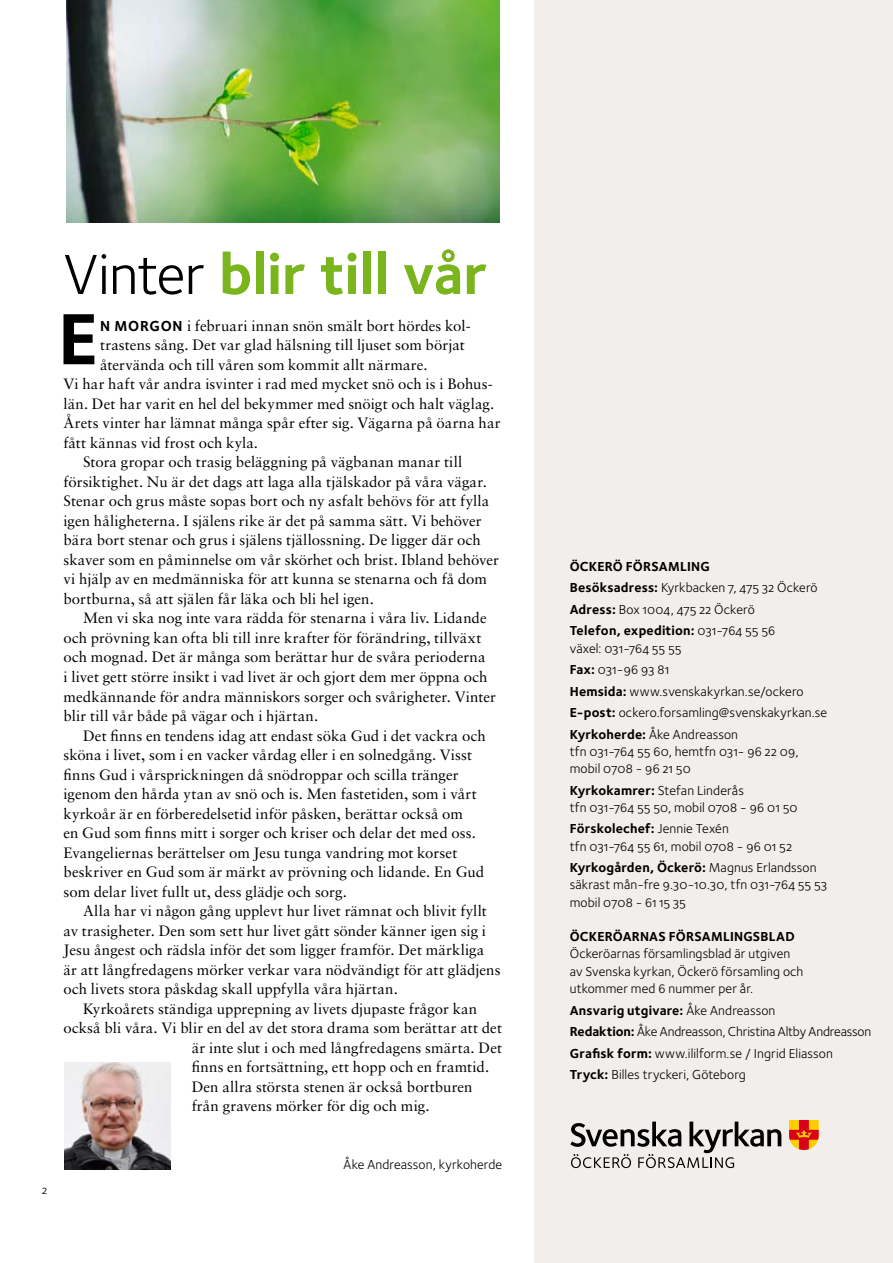
<style>
.page{position:relative;width:893px;height:1263px;background:#fff}
.page>*{position:absolute;margin:0;border:0;box-sizing:border-box;transform-origin:0 0}
.t1{font:75px "Foundry Sterling Bold OSF";color:#000}
.t2{font:700 58.5px "Foundry Sterling";color:#7ab51d}
.t3{font:15px "Sabon LT Std";letter-spacing:.005em;color:#000}
.t4{font:13.5px/21.5px "Foundry Sterling Book OSF";letter-spacing:.01em;color:#000}
.t5{font:13.5px "Foundry Sterling Bold OSF";letter-spacing:.015em;color:#000}
.t6{font:12px "Foundry Sterling Book OSF";color:#000}
.s1{font-family:"Foundry Sterling Book OSF";font-weight:400;color:#000}
.s2{font-family:"Foundry Sterling";font-weight:700}
.s3{font-family:"Foundry Sterling Bold OSF"}
.s4{font-family:"Foundry Sterling Book OSF"}
</style>
<div class="page">
<div style="left:535px;top:0;width:358px;height:1263px;background:#f1eeeb"></div>
<svg style="left:570px;top:1121px;width:211px;height:47px"></svg>
<svg style="left:789px;top:1120px;width:30px;height:30px"></svg>
<img style="left:64px;top:1063px;width:106px;height:106px">
<img style="left:66px;top:0;width:434px;height:222px">
<h2 class="t2" style="left:63px;top:233px;width:425px"><span class="s1">Vinter</span> blir till vår</h2>
<h1 class="t1" style="left:58px;top:286px;width:32px">E</h1>
<p class="t3" style="left:100px;top:317px;width:372px"><span class="s2">n morgon</span> i februari innan snön smält bort hördes kol-</p>
<p class="t3" style="left:100px;top:336px;width:366px">trastens sång. Det var glad hälsning till ljuset som börjat</p>
<p class="t3" style="left:100px;top:356px;width:329px">återvända och till våren som kommit allt närmare.</p>
<p class="t3" style="left:63px;top:375px;width:431px">Vi har haft vår andra isvinter i rad med mycket snö och is i Bohus-</p>
<p class="t3" style="left:63px;top:395px;width:432px">län. Det har varit en hel del bekymmer med snöigt och halt väglag.</p>
<p class="t3" style="left:63px;top:414px;width:439px">Årets vinter har lämnat många spår efter sig. Vägarna på öarna har</p>
<p class="t3" style="left:63px;top:434px;width:196px">fått kännas vid frost och kyla.</p>
<p class="t3" style="left:83px;top:453px;width:381px">Stora gropar och trasig beläggning på vägbanan manar till</p>
<p class="t3" style="left:63px;top:473px;width:425px">försiktighet. Nu är det dags att laga alla tjälskador på våra vägar.</p>
<p class="t3" style="left:63px;top:492px;width:427px">Stenar och grus måste sopas bort och ny asfalt behövs för att fylla</p>
<p class="t3" style="left:63px;top:512px;width:420px">igen håligheterna. I själens rike är det på samma sätt. Vi behöver</p>
<p class="t3" style="left:63px;top:531px;width:419px">bära bort stenar och grus i själens tjällossning. De ligger där och</p>
<p class="t3" style="left:63px;top:551px;width:437px">skaver som en påminnelse om vår skörhet och brist. Ibland behöver</p>
<p class="t3" style="left:63px;top:570px;width:425px">vi hjälp av en medmänniska för att kunna se stenarna och få dom</p>
<p class="t3" style="left:63px;top:590px;width:312px">bortburna, så att själen får läka och bli hel igen.</p>
<p class="t3" style="left:83px;top:609px;width:405px">Men vi ska nog inte vara rädda för stenarna i våra liv. Lidande</p>
<p class="t3" style="left:63px;top:629px;width:419px">och prövning kan ofta bli till inre krafter för förändring, tillväxt</p>
<p class="t3" style="left:63px;top:648px;width:423px">och mognad. Det är många som berättar hur de svåra perioderna</p>
<p class="t3" style="left:63px;top:668px;width:425px">i livet gett större insikt i vad livet är och gjort dem mer öppna och</p>
<p class="t3" style="left:63px;top:687px;width:434px">medkännande för andra människors sorger och svårigheter. Vinter</p>
<p class="t3" style="left:63px;top:707px;width:256px">blir till vår både på vägar och i hjärtan.</p>
<p class="t3" style="left:83px;top:726px;width:404px">Det finns en tendens idag att endast söka Gud i det vackra och</p>
<p class="t3" style="left:63px;top:746px;width:410px">sköna i livet, som i en vacker vårdag eller i en solnedgång. Visst</p>
<p class="t3" style="left:63px;top:765px;width:397px">finns Gud i vårsprickningen då snödroppar och scilla tränger</p>
<p class="t3" style="left:63px;top:785px;width:415px">igenom den hårda ytan av snö och is. Men fastetiden, som i vårt</p>
<p class="t3" style="left:63px;top:804px;width:401px">kyrkoår är en förberedelsetid inför påsken, berättar också om</p>
<p class="t3" style="left:63px;top:824px;width:414px">en Gud som finns mitt i sorger och kriser och delar det med oss.</p>
<p class="t3" style="left:63px;top:843px;width:395px">Evangeliernas berättelser om Jesu tunga vandring mot korset</p>
<p class="t3" style="left:63px;top:863px;width:422px">beskriver en Gud som är märkt av prövning och lidande. En Gud</p>
<p class="t3" style="left:63px;top:882px;width:285px">som delar livet fullt ut, dess glädje och sorg.</p>
<p class="t3" style="left:83px;top:902px;width:405px">Alla har vi någon gång upplevt hur livet rämnat och blivit fyllt</p>
<p class="t3" style="left:63px;top:921px;width:424px">av trasigheter. Den som sett hur livet gått sönder känner igen sig i</p>
<p class="t3" style="left:63px;top:941px;width:422px">Jesu ångest och rädsla inför det som ligger framför. Det märkliga</p>
<p class="t3" style="left:63px;top:960px;width:439px">är att långfredagens mörker verkar vara nödvändigt för att glädjens</p>
<p class="t3" style="left:63px;top:980px;width:336px">och livets stora påskdag skall uppfylla våra hjärtan.</p>
<p class="t3" style="left:83px;top:999px;width:396px">Kyrkoårets ständiga upprepning av livets djupaste frågor kan</p>
<p class="t3" style="left:63px;top:1019px;width:440px">också bli våra. Vi blir en del av det stora drama som berättar att det</p>
<p class="t3" style="left:192px;top:1038px;width:312px">är inte slut i och med långfredagens smärta. Det</p>
<p class="t3" style="left:192px;top:1058px;width:299px">finns en fortsättning, ett hopp och en framtid.</p>
<p class="t3" style="left:192px;top:1077px;width:282px">Den allra största stenen är också bortburen</p>
<p class="t3" style="left:192px;top:1097px;width:239px">från gravens mörker för dig och mig.</p>
<p class="t6" style="left:42px;top:1181px;width:7px">2</p>
<p class="t4" style="left:344px;top:1153px;width:160px">Åke Andreasson, kyrkoherde</p>
<p class="t5" style="left:570px;top:557px;width:142px">Öckerö Församling</p>
<p class="t4" style="left:570px;top:577px;width:249px"><span class="s3">Besöksadress:</span> Kyrkbacken 7, 475 32 Öckerö<br><span class="s3">Adress:</span> Box 1004, 475 22 Öckerö</p>
<p class="t5" style="left:570px;top:621px;width:207px">Telefon, expedition: <span class="s4">031-764 55 56</span></p>
<p class="t4" style="left:570px;top:637px;width:259px">växel: 031-764 55 55<br><span class="s3">Fax:</span> 031-96 93 81<br><span class="s3">Hemsida:</span> www.svenskakyrkan.se/ockero<br><span class="s3">E-post:</span> ockero.forsamling@svenskakyrkan.se<br><span class="s3">Kyrkoherde:</span> Åke Andreasson</p>
<p class="t4" style="left:570px;top:742px;width:230px;line-height:17.2px">tfn 031-764 55 60, hemtfn 031- 96 22 09, mobil 0708 - 96 21 50</p>
<p class="t4" style="left:570px;top:781px;width:229px;line-height:17.2px"><span class="s3">Kyrkokamrer:</span> Stefan Linderås<br>tfn 031-764 55 50, mobil 0708 - 96 01 50</p>
<p class="t5" style="left:570px;top:819px;width:161px">Förskolechef: <span class="s4">Jennie Texén</span></p>
<p class="t4" style="left:570px;top:835px;width:224px">tfn 031-764 55 61, mobil 0708 - 96 01 52</p>
<p class="t5" style="left:570px;top:858px;width:248px">Kyrkogården, Öckerö: <span class="s4">Magnus Erlandsson</span></p>
<p class="t4" style="left:570px;top:876px;width:259px;line-height:17.2px">säkrast mån-fre 9.30-10.30, tfn 031-764 55 53 mobil 0708 - 61 15 35</p>
<p class="t5" style="left:570px;top:927px;width:10px">ÖCKERÖARNAS</p>
<p class="t5" style="left:669px;top:927px;width:10px">FÖRSAMLINGSBLAD</p>
<p class="t4" style="left:570px;top:945px;width:235px;line-height:17.2px">Öckeröarnas församlingsblad är utgiven av Svenska kyrkan, Öckerö församling och utkommer med 6 nummer per år.</p>
<p class="t5" style="left:570px;top:1000px;width:207px">Ansvarig utgivare: <span class="s4">Åke Andreasson</span></p>
<p class="t4" style="left:570px;top:1020px;width:303px"><span class="s3">Redaktion:</span> Åke Andreasson, Christina Altby Andreasson<br><span class="s3">Grafisk form:</span> www.ililform.se / I ngrid Eliasson<br><span class="s3">Tryck:</span> Billes tryckeri, Göteborg</p>
</div>
